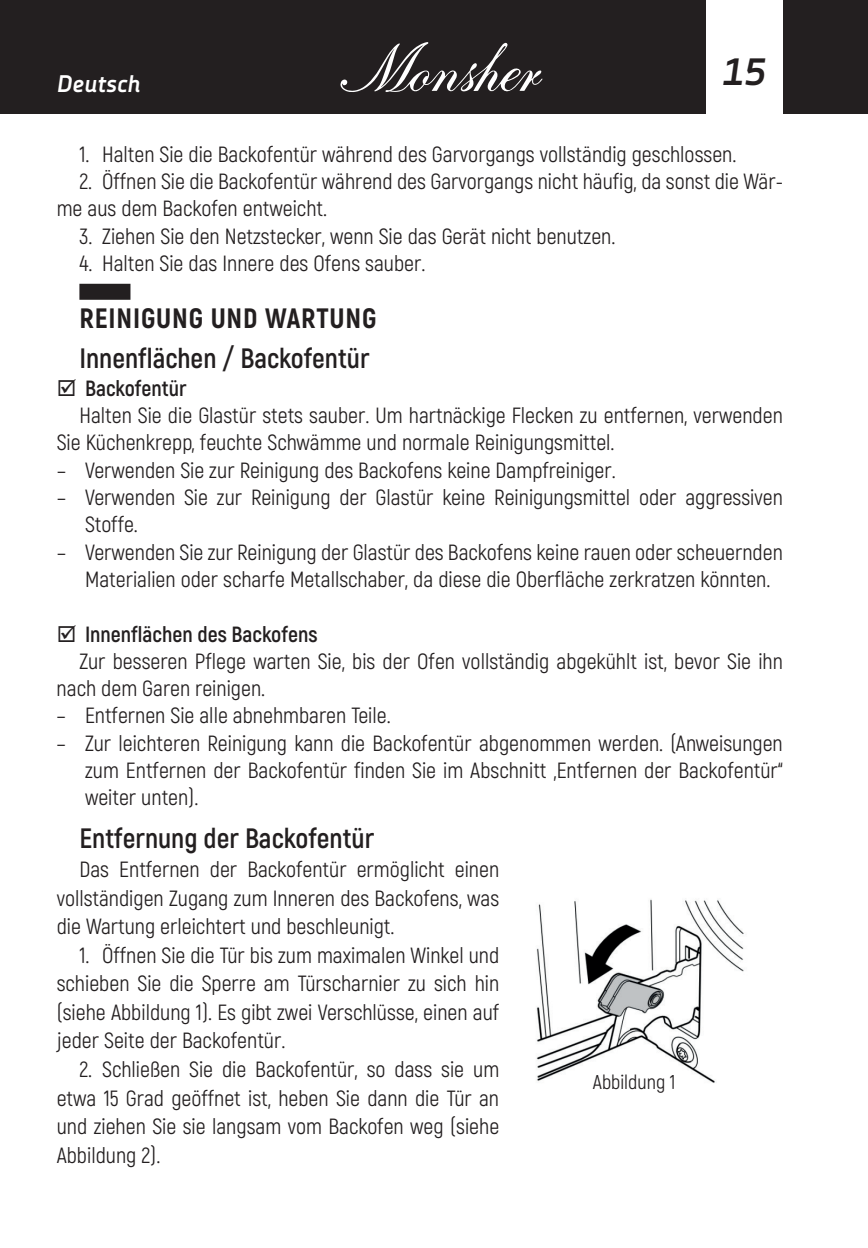
<style>
.page{position:relative;width:868px;height:1248px;background:#fff}
.page>*{position:absolute;margin:0;border:0;box-sizing:border-box;transform-origin:0 0}
.t1{font:italic 700 38px "Decima Nova Pro";color:#231f20}
.t2{font:700 28px "Akrobat";color:#231f20}
.t3{font:800 28px "Akrobat";letter-spacing:.03em;color:#231f20}
.t4{font:italic 700 24px "Decima Nova Pro";color:#fff}
.t5{font:22px/28.6px "Akrobat";color:#231f20}
.t6{font:700 22px "Akrobat";color:#231f20}
.t7{font:20px "Akrobat";color:#231f20}
</style>
<div class="page">
<div style="left:0;top:0;width:867px;height:113px;background:#231f20"></div>
<div style="left:706px;top:0;width:76px;height:119px;background:#fff"></div>
<svg style="left:340px;top:42px;width:202px;height:50px"></svg>
<div style="left:79px;top:284px;width:51px;height:16px;background:#231f20"></div>
<img style="left:536px;top:899px;width:208px;height:184px">
<div style="left:592px;top:1071px;width:87px;height:28px;background:#fff"></div>
<p class="t4" style="left:57px;top:70px;width:85px">Deutsch</p>
<h1 class="t1" style="left:722px;top:50px;width:46px">15</h1>
<p class="t5" style="left:79px;top:140px;width:658px">1. Halten Sie die Backofentür während des Garvorgangs vollständig geschlossen.</p>
<p class="t5" style="left:57px;top:167px;width:727px;line-height:27.4px;text-indent:23px">2. Öffnen Sie die Backofentür während des Garvorgangs nicht häufig, da sonst die Wär&shy;me aus dem Backofen entweicht.</p>
<p class="t5" style="left:79px;top:221px;width:537px">3. Ziehen Sie den Netzstecker, wenn Sie das Gerät nicht benutzen.</p>
<p class="t5" style="left:79px;top:249px;width:347px">4. Halten Sie das Innere des Ofens sauber.</p>
<p class="t3" style="left:79px;top:300px;width:298px">REINIGUNG UND WARTUNG</p>
<p class="t2" style="left:79px;top:341px;width:292px">Innenflächen / Backofentür</p>
<p class="t6" style="left:85px;top:374px;width:103px">Backofentür</p>
<p class="t5" style="left:57px;top:401px;width:727px;line-height:27.4px;text-indent:23px">Halten Sie die Glastür stets sauber. Um hartnäckige Flecken zu entfernen, verwenden<br>Sie Küchenkrepp, feuchte Schwämme und normale Reinigungsmittel.</p>
<p class="t5" style="left:57px;top:455px;width:560px">– Verwenden Sie zur Reinigung des Backofens keine Dampfreiniger.</p>
<p class="t5" style="left:85px;top:483px;width:699px;line-height:27.4px;text-indent:-28px">– Verwenden Sie zur Reinigung der Glastür keine Reinigungsmittel oder aggressiven<br>Stoffe.</p>
<p class="t5" style="left:85px;top:538px;width:699px;line-height:27.4px;text-indent:-28px">– Verwenden Sie zur Reinigung der Glastür des Backofens keine rauen oder scheuernden<br>Materialien oder scharfe Metallschaber, da diese die Oberfläche zerkratzen könnten.</p>
<p class="t6" style="left:85px;top:620px;width:234px">Innenflächen des Backofens</p>
<p class="t5" style="left:57px;top:647px;width:727px;line-height:27.4px;text-indent:23px">Zur besseren Pflege warten Sie, bis der Ofen vollständig abgekühlt ist, bevor Sie ihn nach dem Garen reinigen.</p>
<p class="t5" style="left:57px;top:701px;width:335px">– Entfernen Sie alle abnehmbaren Teile.</p>
<p class="t5" style="left:85px;top:729px;width:699px;line-height:27.4px;text-align:justify;text-indent:-28px">– Zur leichteren Reinigung kann die Backofentür abgenommen werden. (Anweisungen zum Entfernen der Backofentür finden Sie im Abschnitt „Entfernen der Backofentür“ weiter unten).</p>
<p class="t2" style="left:79px;top:821px;width:296px">Entfernung der Backofentür</p>
<p class="t5" style="left:57px;top:854px;width:444px;text-align:justify;text-indent:23px">Das Entfernen der Backofentür ermöglicht einen vollständigen Zugang zum Inneren des Backofens, was die Wartung erleichtert und beschleunigt.</p>
<p class="t5" style="left:57px;top:940px;width:444px;text-align:justify;text-indent:23px">1. Öffnen Sie die Tür bis zum maximalen Winkel und schieben Sie die Sperre am Türscharnier zu sich hin (siehe Abbildung 1). Es gibt zwei Verschlüsse, einen auf jeder Seite der Backofentür.</p>
<p class="t5" style="left:57px;top:1054px;width:444px;text-align:justify;text-indent:23px">2. Schließen Sie die Backofentür, so dass sie um etwa 15 Grad geöffnet ist, heben Sie dann die Tür an und ziehen Sie sie langsam vom Backofen weg (siehe Abbildung 2).</p>
<p class="t7" style="left:592px;top:1070px;width:84px">Abbildung 1</p>
</div>
